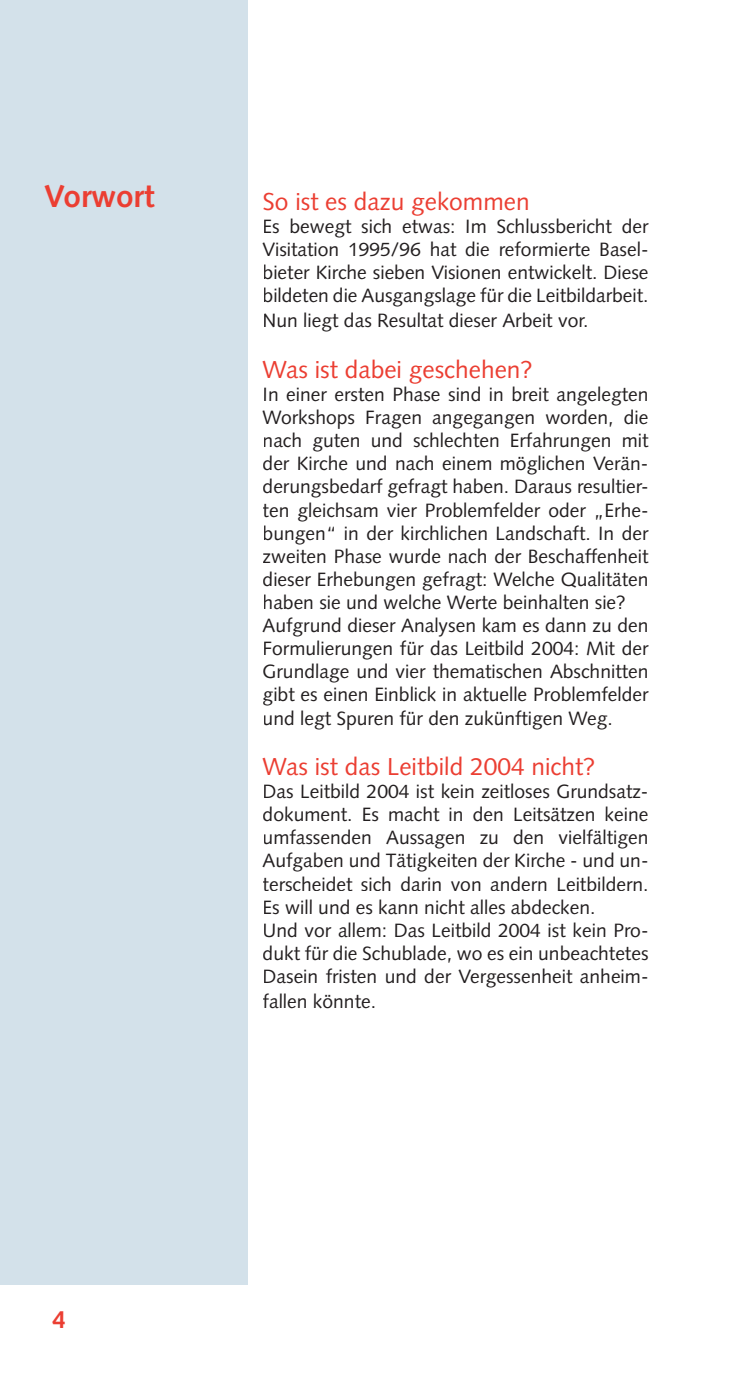
<style>
.page{position:relative;width:733px;height:1390px;background:#fff}
.page>*{position:absolute;margin:0;border:0;box-sizing:border-box;transform-origin:0 0}
.t1{font:700 31.5px "Syntax";color:#eb3e32}
.t2{font:24.5px "Syntax";color:#eb3e32}
.t3{font:700 24.5px "Syntax";color:#eb3e32}
.t4{font:19.25px/23.1px "Syntax";color:#231f20}
</style>
<div class="page">
<div style="left:0;top:0;width:247px;height:1284px;background:#d3e1ea"></div>
<h1 class="t1" style="left:44px;top:178px;width:112px">Vorwort</h1>
<p class="t2" style="left:262px;top:187px;width:268px">So ist es dazu gekommen</p>
<p class="t4" style="left:262px;top:215px;width:387px;text-align:justify">Es bewegt sich etwas: Im Schlussbericht der Visitation 1995/96 hat die reformierte Basel&shy;bieter Kirche sieben Visionen entwickelt. Diese bildeten die Ausgangslage für die Leitbildarbeit.</p>
<p class="t4" style="left:262px;top:309px;width:327px">Nun liegt das Resultat dieser Arbeit vor.</p>
<p class="t2" style="left:262px;top:355px;width:272px">Was ist dabei geschehen?</p>
<p class="t4" style="left:262px;top:383px;width:387px">In einer ersten Phase sind in breit angelegten Workshops Fragen angegangen worden, die nach guten und schlechten Erfahrungen mit der Kirche und nach einem möglichen Verän&shy;derungsbedarf gefragt haben. Daraus resultier&shy;ten gleichsam vier Problemfelder oder „Erhe&shy;bungen“ in der kirchlichen Landschaft. In der zweiten Phase wurde nach der Beschaffenheit dieser Erhebungen gefragt: Welche Qualitäten haben sie und welche Werte beinhalten sie?<br>Aufgrund dieser Analysen kam es dann zu den Formulierungen für das Leitbild 2004: Mit der Grundlage und vier thematischen Abschnitten gibt es einen Einblick in aktuelle Problemfelder und legt Spuren für den zukünftigen Weg.</p>
<p class="t2" style="left:262px;top:752px;width:334px">Was ist das Leitbild 2004 nicht?</p>
<p class="t4" style="left:262px;top:779px;width:387px">Das Leitbild 2004 ist kein zeitloses Grundsatz&shy;dokument. Es macht in den Leitsätzen keine umfassenden Aussagen zu den vielfältigen Aufgaben und Tätigkeiten der Kirche - und un&shy;terscheidet sich darin von andern Leitbildern.<br>Es will und es kann nicht alles abdecken.<br>Und vor allem: Das Leitbild 2004 ist kein Pro&shy;dukt für die Schublade, wo es ein unbeachtetes Dasein fristen und der Vergessenheit anheim-</p>
<p class="t4" style="left:262px;top:989px;width:115px">fallen könnte.</p>
<p class="t3" style="left:52px;top:1305px;width:15px">4</p>
</div>
